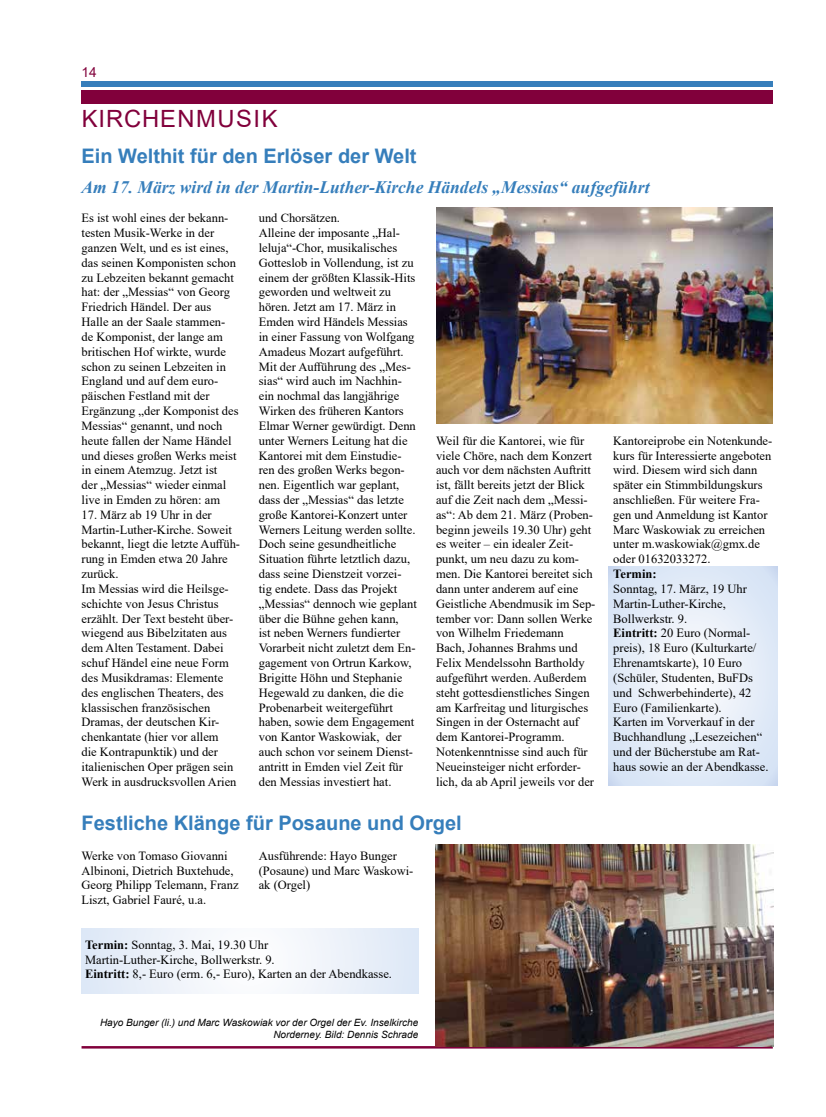
<style>
.page{position:relative;width:826px;height:1117px;background:#fff}
.page>*{position:absolute;margin:0;border:0;box-sizing:border-box;transform-origin:0 0}
.t1{font:23.75px "Arial";color:#81003b}
.t2{font:700 20px "Arial";color:#367ebb}
.t3{font:italic 700 17.5px "Times New Roman";color:#367ebb}
.t4{font:13.75px "Arial";color:#81003b}
.t5{font:12.5px/14.8px "Times New Roman";color:#000}
.t6{font:700 12.5px "Times New Roman";color:#000}
.t7{font:italic 10px/12px "Arial";color:#000;text-align:right}
.s1{font-weight:700}
</style>
<div class="page">
<div style="left:81px;top:81px;width:691px;height:6px;background:#367ebb"></div>
<div style="left:81px;top:90px;width:691px;height:14px;background:#81003b"></div>
<hr style="left:81px;top:1045px;width:691px;height:3px;background:#81003b">
<svg style="left:609px;top:566px;width:168px;height:219px"></svg>
<svg style="left:81px;top:928px;width:337px;height:64px"></svg>
<img style="left:435px;top:844px;width:338px;height:201px">
<img style="left:436px;top:207px;width:336px;height:216px">
<p class="t4" style="left:81px;top:62px;width:17px">14</p>
<h1 class="t1" style="left:82px;top:102px;width:61px">KI RCHENM</h1>
<h1 class="t1" style="left:217px;top:102px;width:62px">USIK</h1>
<h2 class="t2" style="left:81px;top:142px;width:336px">Ein Welthit für den Erlöser der Welt</h2>
<h3 class="t3" style="left:81px;top:175px;width:569px">Am 17. März wird in der Martin-Luther-Kirche Händels „Messias“ aufgeführt</h3>
<p class="t5" style="left:81px;top:210px;width:159px">Es ist wohl eines der bekann&shy;testen Musik-Werke in der ganzen Welt, und es ist eines, das seinen Komponisten schon zu Lebzeiten bekannt gemacht hat: der „Messias“ von Georg<br>Friedrich Händel. Der aus<br>Halle an der Saale stammen&shy;de Komponist, der lange am britischen Hof wirkte, wurde schon zu seinen Lebzeiten in<br>England und auf dem euro&shy;päischen Festland mit der<br>Ergänzung „der Komponist des<br>Messias“ genannt, und noch heute fallen der Name Händel und dieses großen Werks meist in einem Atemzug. Jetzt ist<br>der „Messias“ wieder einmal live in Emden zu hören: am</p>
<p class="t5" style="left:81px;top:506px;width:160px">17. März ab 19 Uhr in der<br>Martin-Luther-Kirche. Soweit bekannt, liegt die letzte Auffüh&shy;rung in Emden etwa 20 Jahre zurück.<br>Im Messias wird die Heilsge&shy;schichte von Jesus Christus erzählt. Der Text besteht über&shy;wiegend aus Bibelzitaten aus dem Alten Testament. Dabei schuf Händel eine neue Form des Musikdramas: Elemente des englischen Theaters, des klassischen französischen<br>Dramas, der deutschen Kir&shy;chenkantate (hier vor allem<br>die Kontrapunktik) und der italienischen Oper prägen sein<br>Werk in ausdrucksvollen Arien</p>
<p class="t5" style="left:259px;top:210px;width:159px">und Chorsätzen.<br>Alleine der imposante „Hal&shy;leluja“-Chor, musikalisches<br>Gotteslob in Vollendung, ist zu einem der größten Klassik-Hits geworden und weltweit zu hören. Jetzt am 17. März in<br>Emden wird Händels Messias in einer Fassung von Wolfgang<br>Amadeus Mozart aufgeführt.<br>Mit der Aufführung des „Mes&shy;sias“ wird auch im Nachhin&shy;ein nochmal das langjährige<br>Wirken des früheren Kantors<br>Elmar Werner gewürdigt. Denn unter Werners Leitung hat die<br>Kantorei mit dem Einstudie&shy;ren des großen Werks begon&shy;nen. Eigentlich war geplant, dass der „Messias“ das letzte große Kantorei-Konzert unter<br>Werners Leitung werden sollte.<br>Doch seine gesundheitliche<br>Situation führte letztlich dazu, dass seine Dienstzeit vorzei&shy;tig endete. Dass das Projekt „Messias“ dennoch wie geplant über die Bühne gehen kann,<br>ist neben Werners fundierter<br>Vorarbeit nicht zuletzt dem En&shy;gagement von Ortrun Karkow,<br>Brigitte Höhn und Stephanie<br>Hegewald zu danken, die die<br>Probenarbeit weitergeführt haben, sowie dem Engagement von Kantor Waskowiak, der auch schon vor seinem Dienst&shy;antritt in Emden viel Zeit für den Messias investiert hat.</p>
<p class="t5" style="left:436px;top:432px;width:161px">Weil für die Kantorei, wie für viele Chöre, nach dem Konzert auch vor dem nächsten Auftritt ist, fällt bereits jetzt der Blick auf die Zeit nach dem „Messi&shy;as“: Ab dem 21. März (Proben&shy;beginn jeweils 19.30 Uhr) geht es weiter – ein idealer Zeit&shy;punkt, um neu dazu zu kom&shy;men. Die Kantorei bereitet sich dann unter anderem auf eine<br>Geistliche Abendmusik im Sep&shy;tember vor: Dann sollen Werke von Wilhelm Friedemann<br>Bach, Johannes Brahms und<br>Felix Mendelssohn Bartholdy aufgeführt werden. Außerdem steht gottesdienstliches Singen am Karfreitag und liturgisches<br>Singen in der Osternacht auf dem Kantorei-Programm.<br>Notenkenntnisse sind auch für<br>Neueinsteiger nicht erforder&shy;lich, da ab April jeweils vor der</p>
<p class="t5" style="left:613px;top:432px;width:160px">Kantoreiprobe ein Notenkunde&shy;kurs für Interessierte angeboten wird. Diesem wird sich dann später ein Stimmbildungskurs anschließen. Für weitere Fra&shy;gen und Anmeldung ist Kantor<br>Marc Waskowiak zu erreichen unter m.waskowiak@gmx.de oder 01632033272.</p>
<p class="t6" style="left:613px;top:564px;width:45px">Termin:</p>
<p class="t5" style="left:613px;top:580px;width:157px">Sonntag, 17. März, 19 Uhr<br>Martin-Luther-Kirche,<br>Bollwerkstr. 9.<br><span class="s1">Eintritt:</span> 20 Euro (Normal&shy;preis), 18 Euro (Kulturkarte/<br>Ehrenamtskarte), 10 Euro (Schüler, Studenten, BuFDs und Schwerbehinderte), 42<br>Euro (Familienkarte).<br>Karten im Vorverkauf in der<br>Buchhandlung „Lesezeichen“ und der Bücherstube am Rat&shy;haus sowie an der Abendkasse.</p>
<h2 class="t2" style="left:81px;top:808px;width:382px">Festliche Klänge für Posaune und Orgel</h2>
<p class="t5" style="left:81px;top:847px;width:158px">Werke von Tomaso Giovanni<br>Albinoni, Dietrich Buxtehude,<br>Georg Philipp Telemann, Franz<br>Liszt, Gabriel Fauré, u.a.</p>
<p class="t5" style="left:259px;top:847px;width:156px">Ausführende: Hayo Bunger (Posaune) und Marc Waskowi&shy;ak (Orgel)</p>
<p class="t5" style="left:85px;top:936px;width:308px"><span class="s1">Termin:</span> Sonntag, 3. Mai, 19.30 Uhr<br>Martin-Luther-Kirche, Bollwerkstr. 9.<br><span class="s1">Eintritt:</span> 8,- Euro (erm. 6,- Euro), Karten an der Abendkasse.</p>
<p class="t7" style="left:100px;top:1016px;width:320px">Hayo Bunger (li.) und Marc Waskowiak vor der Orgel der Ev. Inselkirche<br>Norderney. Bild: Dennis Schrade</p>
</div>
